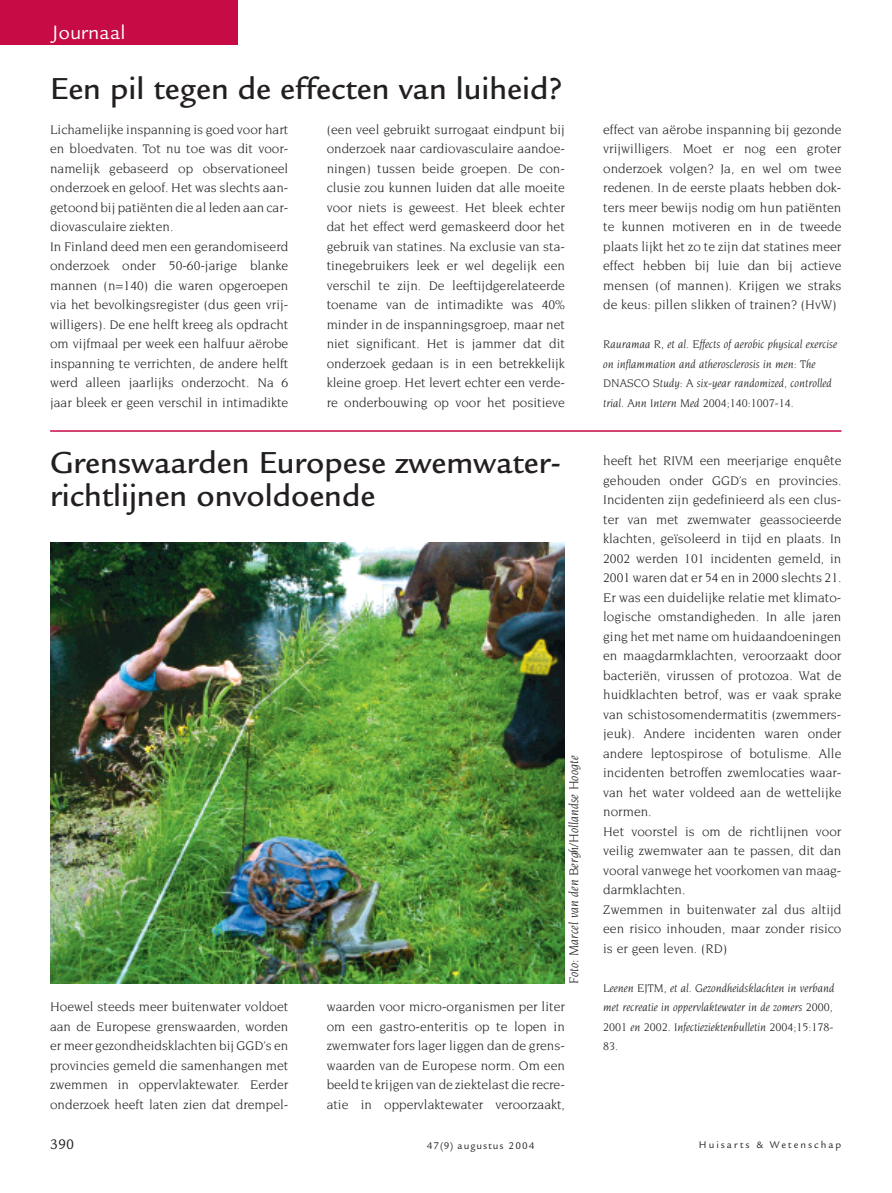
<style>
.page{position:relative;width:892px;height:1193px;background:#fff}
.page>*{position:absolute;margin:0;border:0;box-sizing:border-box;transform-origin:0 0}
.t1{font:500 33px/33px "Legacy Sans";color:#231f20}
.t2{font:21px "Legacy Sans";color:#fff}
.t3{font:15px "Legacy Sans";color:#231f20}
.t4{font:13.5px/19.5px "Novarese";color:#231f20;text-align:justify}
.t5{font:italic 13.5px "Novarese";color:#231f20}
.t6{font:italic 12px/19.5px "Novarese";color:#231f20}
.t7{font:10.5px "Legacy Sans";letter-spacing:.19em;color:#231f20}
.t8{font:10.5px "Legacy Sans";letter-spacing:.1em;color:#231f20}
</style>
<div class="page">
<img style="left:0;top:0;width:842px;height:984px">
<h2 class="t2" style="left:52px;top:24px;width:75px">Journaal</h2>
<h1 class="t1" style="left:50px;top:74px;width:514px">Een pil tegen de effecten van luiheid?</h1>
<p class="t4" style="left:326px;top:120px;width:240px">(een veel gebruikt surrogaat eindpunt bij onderzoek naar cardiovasculaire aandoe&shy;ningen) tussen beide groepen. De con&shy;clusie zou kunnen luiden dat alle moeite voor niets is geweest. Het bleek echter dat het effect werd gemaskeerd door het gebruik van statines. Na exclusie van sta&shy;tinegebruikers leek er wel degelijk een verschil te zijn. De leeftijdgerelateerde toename van de intimadikte was 40% minder in de inspanningsgroep, maar net niet significant. Het is jammer dat dit onderzoek gedaan is in een betrekkelijk kleine groep. Het levert echter een verde&shy;re onderbouwing op voor het positieve</p>
<p class="t4" style="left:603px;top:120px;width:240px">effect van aërobe inspanning bij gezonde vrijwilligers. Moet er nog een groter onderzoek volgen? Ja, en wel om twee redenen. In de eerste plaats hebben dok&shy;ters meer bewijs nodig om hun patiënten te kunnen motiveren en in de tweede plaats lijkt het zo te zijn dat statines meer effect hebben bij luie dan bij actieve mensen (of mannen). Krijgen we straks de keus: pillen slikken of trainen? (HvW)</p>
<p class="t4" style="left:50px;top:120px;width:240px;text-align:left">Lichamelijke inspanning is goed voor hart en bloedvaten. Tot nu toe was dit voor&shy;namelijk gebaseerd op observationeel onderzoek en geloof. Het was slechts aan&shy;getoond bij patiënten die al leden aan car&shy;diovasculaire ziekten.<br>In Finland deed men een gerandomiseerd onderzoek onder 50-60-jarige blanke mannen (n=140) die waren opgeroepen via het bevolkingsregister (dus geen vrij&shy;willigers). De ene helft kreeg als opdracht om vijfmaal per week een halfuur aërobe inspanning te verrichten, de andere helft werd alleen jaarlijks onderzocht. Na 6 jaar bleek er geen verschil in intimadikte</p>
<p class="t6" style="left:603px;top:335px;width:235px">Rauramaa R, et al. Effects of aerobic physical exercise on inflammation and atherosclerosis in men: The DNASCO Study: A six-year randomized, controlled trial. Ann Intern Med 2004;140:1007-14.</p>
<h1 class="t1" style="left:50px;top:448px;width:512px">Grenswaarden Europese zwemwater&shy;richtlijnen onvoldoende</h1>
<p class="t5" style="left:568px;top:984px;width:230px;rotate:-90deg">Foto: Marcel van den Bergh/Hollandse Hoogte</p>
<p class="t4" style="left:50px;top:998px;width:240px">Hoewel steeds meer buitenwater voldoet aan de Europese grenswaarden, worden er meer gezondheidsklachten bij GGD’s en provincies gemeld die samenhangen met zwemmen in oppervlaktewater. Eerder onderzoek heeft laten zien dat drempel-</p>
<p class="t4" style="left:326px;top:998px;width:240px">waarden voor micro-organismen per liter om een gastro-enteritis op te lopen in zwemwater fors lager liggen dan de grens&shy;waarden van de Europese norm. Om een beeld te krijgen van de ziektelast die recre&shy;atie in oppervlaktewater veroorzaakt,</p>
<p class="t4" style="left:603px;top:452px;width:240px;text-align:left">heeft het RIVM een meerjarige enquête gehouden onder GGD’s en provincies.<br>Incidenten zijn gedefinieerd als een clus&shy;ter van met zwemwater geassocieerde klachten, geïsoleerd in tijd en plaats. In 2002 werden 101 incidenten gemeld, in 2001 waren dat er 54 en in 2000 slechts 21.<br>Er was een duidelijke relatie met klimato&shy;logische omstandigheden. In alle jaren ging het met name om huidaandoeningen en maagdarmklachten, veroorzaakt door bacteriën, virussen of protozoa. Wat de huidklachten betrof, was er vaak sprake van schistosomendermatitis (zwemmers&shy;jeuk). Andere incidenten waren onder andere leptospirose of botulisme. Alle incidenten betroffen zwemlocaties waar&shy;van het water voldeed aan de wettelijke normen.<br>Het voorstel is om de richtlijnen voor veilig zwemwater aan te passen, dit dan vooral vanwege het voorkomen van maag&shy;darmklachten.<br>Zwemmen in buitenwater zal dus altijd een risico inhouden, maar zonder risico is er geen leven. (RD)</p>
<p class="t6" style="left:603px;top:979px;width:233px">Leenen EJTM, et al. Gezondheidsklachten in verband met recreatie in oppervlaktewater in de zomers 2000, 2001 en 2002. Infectieziektenbulletin 2004;15:178- 83.</p>
<p class="t3" style="left:50px;top:1138px;width:26px">390</p>
<p class="t8" style="left:426px;top:1141px;width:109px">47(9) augustus 2004</p>
<p class="t7" style="left:699px;top:1141px;width:144px">Huisarts &amp; Wetenschap</p>
</div>
